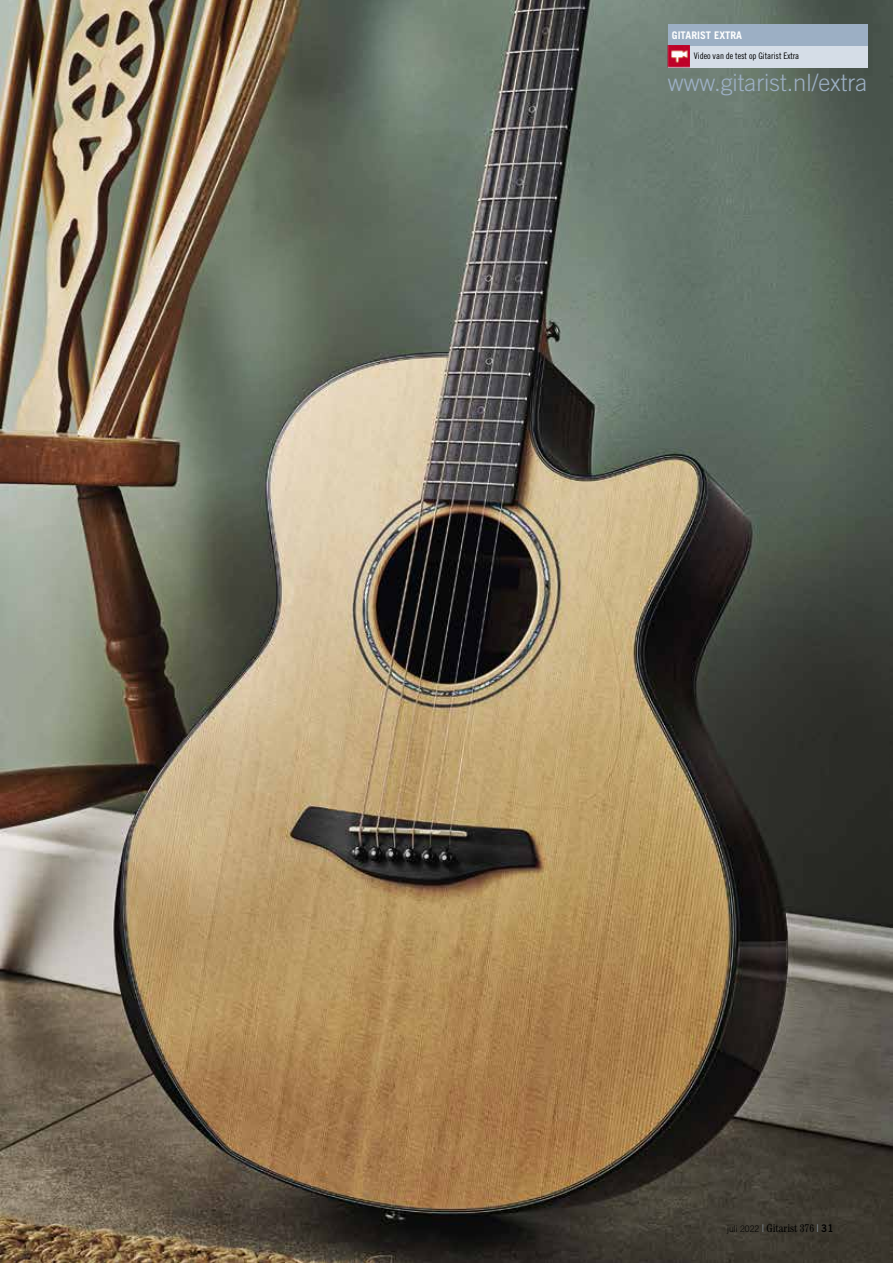
<style>
.page{position:relative;width:893px;height:1263px;background:#fff}
.page>*{position:absolute;margin:0;border:0;box-sizing:border-box;transform-origin:0 0}
.t1{font:300 23.7px "Trade Gothic LT Std";color:#9cafc4}
.t2{font:condensed 11.25px "Century Std";color:#000;scale:.95 1}
.t3{font:700 10.5px "Trade Gothic LT Std";color:#fff}
.t4{font:9px "Trade Gothic LT Std Cn 18";letter-spacing:-.005em;color:#000}
.s1{font-family:"Trade Gothic LT Std";font-weight:300;font-stretch:normal;font-size:9px}
.s2{font-weight:300;color:#9cafc4}
.s3{font-family:"Trade Gothic LT Std Bd 2";font-stretch:normal;font-size:10.5px}
</style>
<div class="page">
<img style="left:0;top:0;width:893px;height:1263px">
<div style="left:668px;top:45px;width:199px;height:22px;background:#d5dde7"></div>
<div style="left:668px;top:24px;width:199px;height:21px;background:#9cafc4"></div>
<img style="left:668px;top:45px;width:22px;height:22px">
<p class="t3" style="left:672px;top:29px;width:72px">GITARIST EXTRA</p>
<p class="t4" style="left:694px;top:51px;width:107px">Video van de test op Gitarist Extra</p>
<h1 class="t1" style="left:668px;top:68px;width:201px">www.gitarist.nl/extra</h1>
<p class="t2" style="left:727px;top:1222px;width:113px"><span class="s1">juli 2022</span> <span class="s2">|</span> Gitarist 376 <span class="s2">|</span> <span class="s3">31</span></p>
</div>
